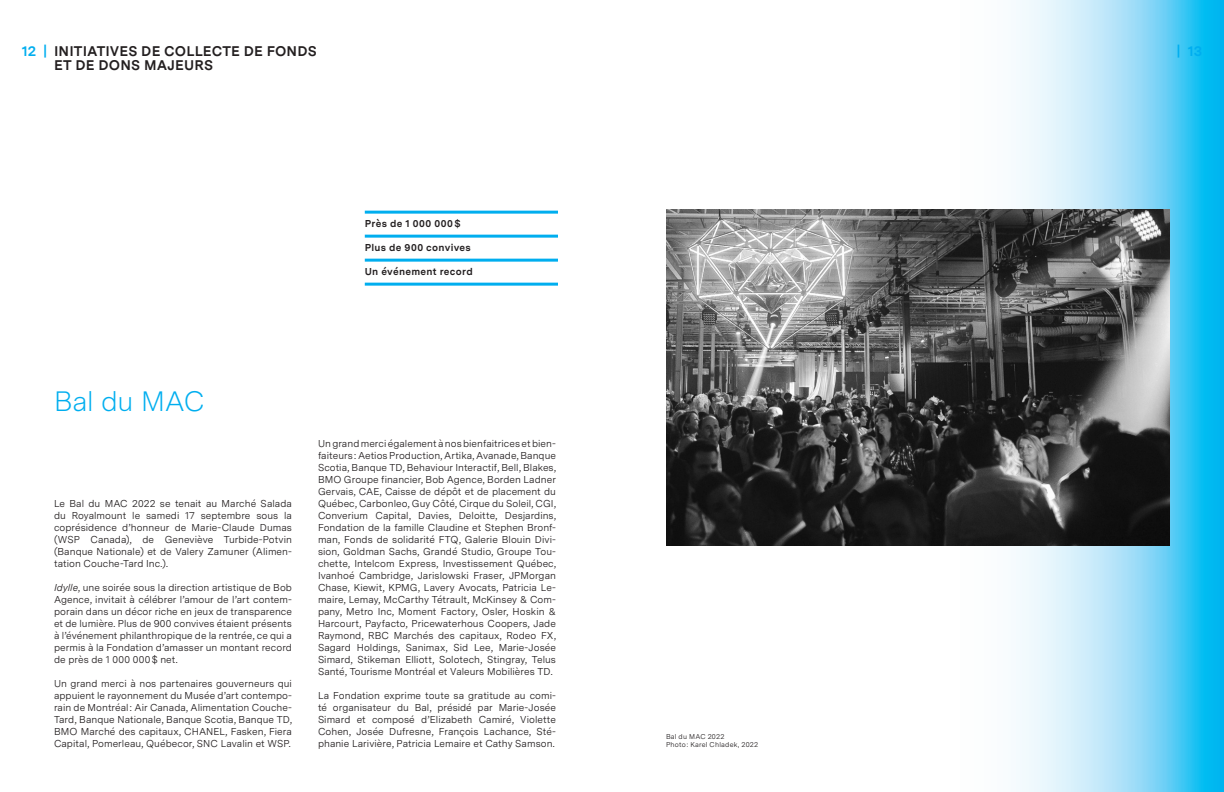
<style>
.page{position:relative;width:1224px;height:792px;background:#fff}
.page>*{position:absolute;margin:0;border:0;box-sizing:border-box;transform-origin:0 0}
.t1{font:300 28px "Messina Sans";letter-spacing:-.015em;color:#00aeef}
.t2{font:700 14px/14px "Messina Sans";letter-spacing:.01em;color:#231f20}
.t3{font:700 14px "Messina Sans";color:#00aeef}
.t4{font:10px/12px "Messina Sans";letter-spacing:.005em;color:#231f20;text-align:justify}
.t5{font:700 10px "Messina Sans";letter-spacing:.025em;color:#231f20}
.t6{font:7px/8px "Messina Sans";letter-spacing:.03em;color:#231f20}
.s1{color:#00aeef}
.s2{font-style:italic}
</style>
<div class="page">
<svg style="left:930px;top:0;width:294px;height:792px"></svg>
<img style="left:666px;top:210px;width:504px;height:336px">
<hr style="left:365px;top:211px;width:193px;height:3px;background:#00aeef">
<hr style="left:365px;top:235px;width:193px;height:3px;background:#00aeef">
<hr style="left:365px;top:259px;width:193px;height:3px;background:#00aeef">
<hr style="left:365px;top:283px;width:193px;height:3px;background:#00aeef">
<h2 class="t2" style="left:54px;top:43px;width:264px;text-indent:-32px"><span class="s1">12 |</span> INITIATIVES DE COLLECTE DE FONDS<br>ET DE DONS MAJEURS</h2>
<h1 class="t1" style="left:54px;top:380px;width:152px">Bal du MAC</h1>
<p class="t5" style="left:365px;top:216px;width:97px">Près de 1 000 000 $</p>
<p class="t5" style="left:365px;top:240px;width:108px">Plus de 900 convives</p>
<p class="t5" style="left:365px;top:264px;width:110px">Un événement record</p>
<p class="t4" style="left:54px;top:497px;width:240px">Le Bal du MAC 2022 se tenait au Marché Salada du Royalmount le samedi 17 septembre sous la coprésidence d’honneur de Marie-Claude Dumas (WSP Canada), de Geneviève Turbide-Potvin (Banque Nationale) et de Valery Zamuner (Alimen&shy;tation Couche-Tard Inc.).</p>
<p class="t4" style="left:54px;top:581px;width:240px"><span class="s2">Idylle</span>, une soirée sous la direction artistique de Bob Agence, invitait à célébrer l’amour de l’art contem&shy;porain dans un décor riche en jeux de transparence et de lumière. Plus de 900 convives étaient présents à l’événement philanthropique de la rentrée, ce qui a permis à la Fondation d’amasser un montant record de près de 1 000 000$ net.</p>
<p class="t4" style="left:54px;top:677px;width:240px">Un grand merci à nos partenaires gouverneurs qui appuient le rayonnement du Musée d’art contempo&shy;rain de Montréal : Air Canada, Alimentation Couche-Tard, Banque Nationale, Banque Scotia, Banque TD, BMO Marché des capitaux, CHANEL, Fasken, Fiera Capital, Pomerleau, Québecor, SNC Lavalin et WSP.</p>
<p class="t4" style="left:318px;top:437px;width:240px">Un grand merci également à nos bienfaitrices et bien&shy;faiteurs: Aetios Production, Artika, Avanade, Banque Scotia, Banque TD, Behaviour Interactif, Bell, Blakes, BMO Groupe financier, Bob Agence, Borden Ladner Gervais, CAE, Caisse de dépôt et de placement du Québec, Carbonleo, Guy Côté, Cirque du Soleil, CGI, Converium Capital, Davies, Deloitte, Desjardins, Fondation de la famille Claudine et Stephen Bronf&shy;man, Fonds de solidarité FTQ, Galerie Blouin Divi&shy;sion, Goldman Sachs, Grandé Studio, Groupe Tou&shy;chette, Intelcom Express, Investissement Québec, Ivanhoé Cambridge, Jarislowski Fraser, JPMorgan Chase, Kiewit, KPMG, Lavery Avocats, Patricia Le&shy;maire, Lemay, McCarthy Tétrault, McKinsey &amp; Com&shy;pany, Metro Inc, Moment Factory, Osler, Hoskin &amp; Harcourt, Payfacto, Pricewaterhous Coopers, Jade Raymond, RBC Marchés des capitaux, Rodeo FX, Sagard Holdings, Sanimax, Sid Lee, Marie-Josée Simard, Stikeman Elliott, Solotech, Stingray, Telus Santé, Tourisme Montréal et Valeurs Mobilières TD.</p>
<p class="t4" style="left:318px;top:689px;width:239px">La Fondation exprime toute sa gratitude au comi&shy;té organisateur du Bal, présidé par Marie-Josée Simard et composé d’Elizabeth Camiré, Violette Cohen, Josée Dufresne, François Lachance, Sté&shy;phanie Larivière, Patricia Lemaire et Cathy Samson.</p>
<p class="t6" style="left:666px;top:732px;width:94px">Bal du MAC 2022<br>Photo: Karel Chladek, 2022</p>
<h2 class="t3" style="left:1177px;top:40px;width:27px">| 13</h2>
</div>
